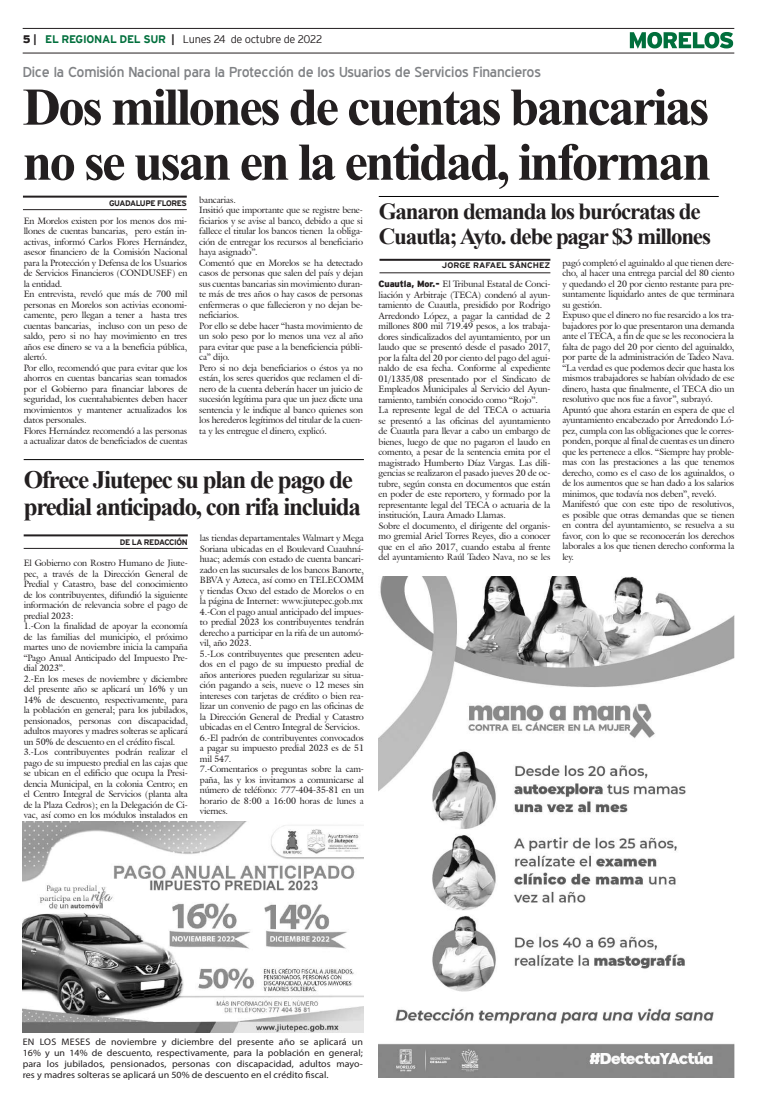
<style>
.page{position:relative;width:757px;height:1106px;background:#fff}
.page>*{position:absolute;margin:0;border:0;box-sizing:border-box;transform-origin:0 0}
.t1{font:700 53px/55px "Times New Roman";letter-spacing:-.05em;color:#231f20}
.t2{font:700 25px/27px "Times New Roman";letter-spacing:-.05em;color:#231f20}
.t3{font:700 23px/25px "Times New Roman";letter-spacing:-.05em;color:#231f20}
.t4{font:14px "Blue Highway";letter-spacing:-.015em;color:#808285;scale:1.05 1}
.t5{font:300 11px "Interstate";letter-spacing:-.03em;color:#231f20}
.t6{font:9.5px/11px "Myriad Pro";letter-spacing:.005em;color:#231f20;text-align:justify;scale:1.05 1}
.t7{font:9px/10.5px "Galliard IT Cby BT";letter-spacing:-.01em;color:#231f20}
.t8{font:700 8px "Interstate";letter-spacing:-.05em;color:#231f20}
.t9{font:700 8px "Interstate";color:#231f20;scale:1.05 1}
.s1{font-weight:900}
.s2{font-weight:700}
.s3{font-weight:700;color:#006f3c}
.s4{font-family:"Interstate";font-weight:900}
</style>
<div class="page">
<hr style="left:23px;top:28px;width:711px;height:1px;background:#231f20">
<hr style="left:23px;top:53px;width:711px;height:1px;background:#231f20">
<svg style="left:630px;top:32px;width:103px;height:17px"></svg>
<img style="left:378px;top:576px;width:356px;height:501px">
<hr style="left:24px;top:534px;width:164px;height:2px;background:#231f20">
<hr style="left:24px;top:548px;width:164px;height:1px;background:#231f20">
<hr style="left:24px;top:459px;width:340px;height:1px;background:#000">
<hr style="left:379px;top:259px;width:171px;height:2px;background:#231f20">
<hr style="left:379px;top:272px;width:171px;height:1px;background:#231f20">
<hr style="left:23px;top:196px;width:164px;height:2px;background:#231f20">
<hr style="left:23px;top:209px;width:164px;height:1px;background:#231f20">
<hr style="left:379px;top:196px;width:340px;height:1px;background:#000">
<img style="left:23px;top:821px;width:341px;height:211px">
<p class="t5" style="left:23px;top:33px;width:301px"><span class="s1">5</span> <span class="s2">|</span> <span class="s3">EL REGIONAL DEL SUR</span> <span class="s2">|</span> Lunes 24 de octubre de 2022</p>
<h3 class="t4" style="left:23px;top:63px;width:495px">Dice la Comisión Nacional para la Protección de los Usuarios de Servicios Financieros</h3>
<h1 class="t1" style="left:23px;top:78px;width:690px">Dos millones de cuentas bancarias no se usan en la entidad, informan</h1>
<p class="t8" style="left:109px;top:199px;width:79px">GUADALUPE FLORES</p>
<p class="t7" style="left:199px;top:194px;width:165px">bancarias.<br>Insitió que importante que se registre bene&shy;ficiarios y se avise al banco, debido a que si fallece el titular los bancos tienen la obliga&shy;ción de entregar los recursos al beneficiario haya asignado”.<br>Comentó que en Morelos se ha detectado casos de personas que salen del país y dejan sus cuentas bancarias sin movimiento duran&shy;te más de tres años o hay casos de personas enfermeras o que fallecieron y no dejan be&shy;neficiarios.<br>Por ello se debe hacer “hasta movimiento de un solo peso por lo menos una vez al año para evitar que pase a la beneficiencia públi&shy;ca” dijo.<br>Pero si no deja beneficiarios o éstos ya no están, los seres queridos que reclamen el di&shy;nero de la cuenta deberán hacer un juicio de sucesión legítima para que un juez dicte una sentencia y le indique al banco quienes son los herederos legítimos del titular de la cuen&shy;ta y les entregue el dinero, explicó.</p>
<h3 class="t3" style="left:379px;top:198px;width:334px">Ganaron demanda los burócratas de<br>Cuautla; Ayto. debe pagar $3 millones</h3>
<p class="t9" style="left:442px;top:261px;width:105px">JORGE RAFAEL SÁNCHEZ</p>
<p class="t7" style="left:24px;top:215px;width:165px">En Morelos existen por los menos dos mi&shy;llones de cuentas bancarias, pero están in&shy;activas, informó Carlos Flores Hernández, asesor financiero de la Comisión Nacional para la Protección y Defensa de los Usuarios de Servicios Financieros (CONDUSEF) en la entidad.<br>En entrevista, reveló que más de 700 mil personas en Morelos son activias economi&shy;camente, pero llegan a tener a hasta tres cuentas bancarias, incluso con un peso de saldo, pero si no hay movimiento en tres años ese dinero se va a la beneficia pública, alertó.<br>Por ello, recomendó que para evitar que los ahorros en cuentas bancarias sean tomados por el Gobierno para financiar labores de seguridad, los cuentahabientes deben hacer movimientos y mantener actualizados los datos personales.<br>Flores Hernández recomendó a las personas a actualizar datos de beneficiados de cuentas</p>
<p class="t7" style="left:562px;top:257px;width:173px">pagó completó el aguinaldo al que tienen dere&shy;cho, al hacer una entrega parcial del 80 ciento y quedando el 20 por ciento restante para pre&shy;suntamente liquidarlo antes de que terminara su gestión.<br>Expuso que el dinero no fue resarcido a los tra&shy;bajadores por lo que presentaron una demanda ante el TECA, a fin de que se les reconociera la falta de pago del 20 por ciento del aguinaldo, por parte de la administración de Tadeo Nava. “La verdad es que podemos decir que hasta los mismos trabajadores se habían olvidado de ese dinero, hasta que finalmente, el TECA dio un resolutivo que nos fue a favor”, subrayó.<br>Apuntó que ahora estarán en espera de que el ayuntamiento encabezado por Arredondo Ló&shy;pez, cumpla con las obligaciones que le corres&shy;ponden, porque al final de cuentas es un dinero que les pertenece a ellos. “Siempre hay proble&shy;mas con las prestaciones a las que tenemos derecho, como es el caso de los aguinaldos, o de los aumentos que se han dado a los salarios minimos, que todavía nos deben”, reveló.<br>Manifestó que con este tipo de resolutivos, es posible que otras demandas que se tienen en contra del ayuntamiento, se resuelva a su favor, con lo que se reconocerán los derechos laborales a los que tienen derecho conforma la ley.</p>
<p class="t7" style="left:378px;top:278px;width:173px"><span class="s4">Cuautla, Mor.-</span> El Tribunal Estatal de Conci&shy;liación y Arbitraje (TECA) condenó al ayun&shy;tamiento de Cuautla, presidido por Rodrigo Arredondo López, a pagar la cantidad de 2 millones 800 mil 719.49 pesos, a los trabaja&shy;dores sindicalizados del ayuntamiento, por un laudo que se presentó desde el pasado 2017, por la falta del 20 por ciento del pago del agui&shy;naldo de esa fecha. Conforme al expediente 01/1335/08 presentado por el Sindicato de Empleados Municipales al Servicio del Ayun&shy;tamiento, también conocido como “Rojo”.<br>La represente legal de del TECA o actuaria se presentó a las oficinas del ayuntamiento de Cuautla para llevar a cabo un embargo de bienes, luego de que no pagaron el laudo en comento, a pesar de la sentencia emita por el magistrado Humberto Díaz Vargas. Las dili&shy;gencias se realizaron el pasado jueves 20 de oc&shy;tubre, según consta en documentos que están en poder de este reportero, y formado por la representante legal del TECA o actuaria de la institución, Laura Amado Llamas.<br>Sobre el documento, el dirigente del organis&shy;mo gremial Ariel Torres Reyes, dio a conocer que en el año 2017, cuando estaba al frente del ayuntamiento Raúl Tadeo Nava, no se les</p>
<h2 class="t2" style="left:24px;top:466px;width:339px">Ofrece Jiutepec su plan de pago de predial anticipado, con rifa incluida</h2>
<p class="t8" style="left:120px;top:538px;width:69px">DE LA REDACCIÓN</p>
<p class="t7" style="left:200px;top:532px;width:166px">las tiendas departamentales Walmart y Mega Soriana ubicadas en el Boulevard Cuauhná&shy;huac; además con estado de cuenta bancari&shy;zado en las sucursales de los bancos Banorte, BBVA y Azteca, así como en TELECOMM y tiendas Oxxo del estado de Morelos o en la página de Internet: www.jiutepec.gob.mx 4.-Con el pago anual anticipado del impues&shy;to predial 2023 los contribuyentes tendrán derecho a participar en la rifa de un automó&shy;vil, año 2023.<br>5.-Los contribuyentes que presenten adeu&shy;dos en el pago de su impuesto predial de años anteriores pueden regularizar su situa&shy;ción pagando a seis, nueve o 12 meses sin intereses con tarjetas de crédito o bien rea&shy;lizar un convenio de pago en las oficinas de la Dirección General de Predial y Catastro ubicadas en el Centro Integral de Servicios.<br>6.-El padrón de contribuyentes convocados a pagar su impuesto predial 2023 es de 51 mil 547.<br>7.-Comentarios o preguntas sobre la cam&shy;paña, las y los invitamos a comunicarse al número de teléfono: 777-404-35-81 en un horario de 8:00 a 16:00 horas de lunes a viernes.</p>
<p class="t7" style="left:24px;top:557px;width:166px">El Gobierno con Rostro Humano de Jiute&shy;pec, a través de la Dirección General de Predial y Catastro, base del conocimiento de los contribuyentes, difundió la siguiente información de relevancia sobre el pago de predial 2023:<br>1.-Con la finalidad de apoyar la economía de las familias del municipio, el próximo martes uno de noviembre inicia la campaña “Pago Anual Anticipado del Impuesto Pre&shy;dial 2023”.<br>2.-En los meses de noviembre y diciembre del presente año se aplicará un 16% y un 14% de descuento, respectivamente, para la población en general; para los jubilados, pensionados, personas con discapacidad, adultos mayores y madres solteras se aplicará un 50% de descuento en el crédito fiscal.<br>3.-Los contribuyentes podrán realizar el pago de su impuesto predial en las cajas que se ubican en el edificio que ocupa la Presi&shy;dencia Municipal, en la colonia Centro; en el Centro Integral de Servicios (planta alta de la Plaza Cedros); en la Delegación de Ci&shy;vac, así como en los módulos instalados en</p>
<p class="t6" style="left:23px;top:1035px;width:325px">EN LOS MESES de noviembre y diciembre del presente año se aplicará un 16% y un 14% de descuento, respectivamente, para la población en general; para los jubilados, pensionados, personas con discapacidad, adultos mayo&shy;res y madres solteras se aplicará un 50% de descuento en el crédito fiscal.</p>
</div>
